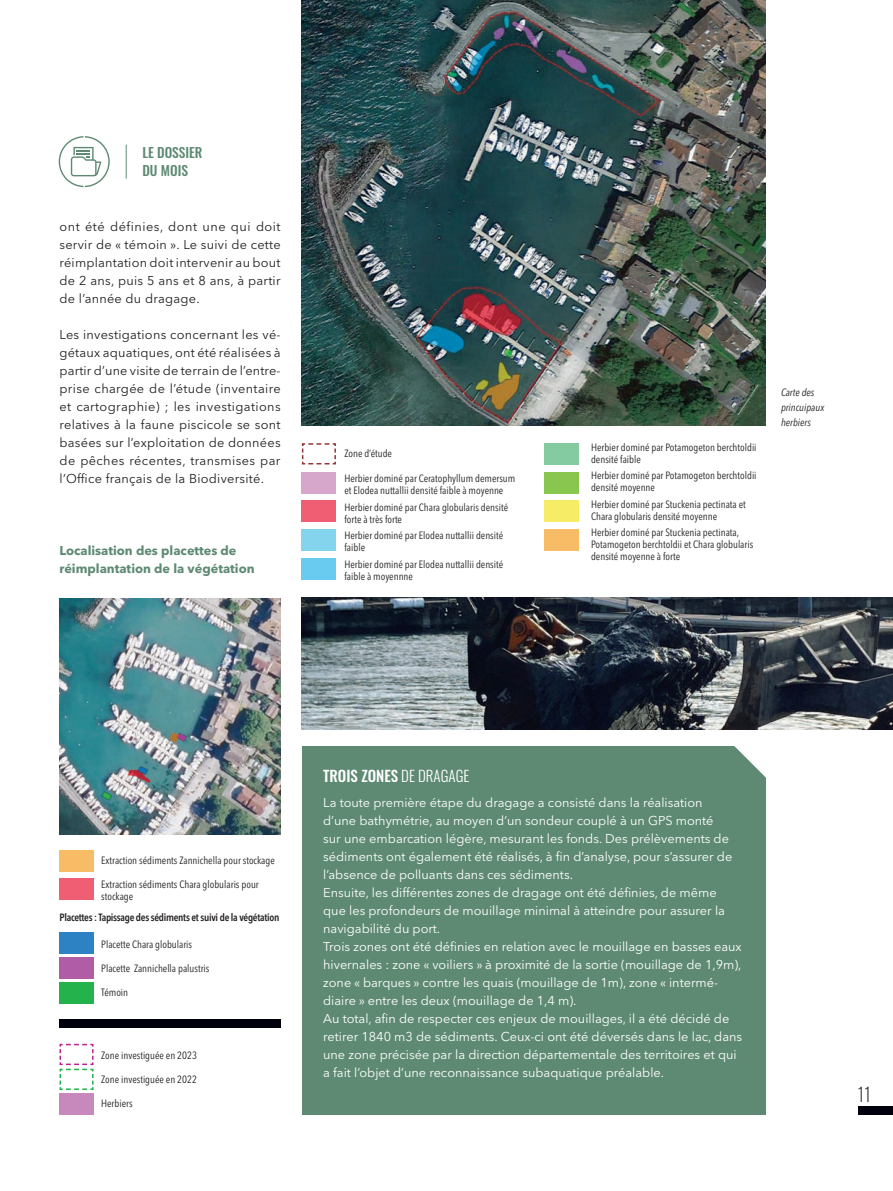
<style>
.page{position:relative;width:893px;height:1191px;background:#fff}
.page>*{position:absolute;margin:0;border:0;box-sizing:border-box;transform-origin:0 0}
.t1{font:18.75px "Oswald";color:#231f20}
.t2{font:15px "Oswald";color:#fff}
.t3{font:13.5px/18px "Oswald";color:#5e8a73}
.t4{font:12.75px/18px "Avenir Next LT Pro";color:#fff}
.t5{font:12.75px/18px "Avenir Next LT Pro";letter-spacing:.02em;color:#231f20;text-align:justify}
.t6{font:700 12.75px/18px "Avenir Next LT Pro";color:#5e8a73}
.t7{font:condensed 10.5px/12px "Avenir Next LT Pro";color:#231f20}
.t8{font:600 condensed 10.5px "Avenir Next LT Pro";letter-spacing:-.025em;color:#231f20}
.t9{font:italic condensed 10.5px/15px "Avenir Next LT Pro";color:#231f20}
</style>
<div class="page">
<div style="left:302px;top:745px;width:463px;height:369px;background:#5e8a73"></div>
<svg style="left:734px;top:729px;width:50px;height:49px"></svg>
<img style="left:60px;top:598px;width:221px;height:236px">
<div style="left:302px;top:501px;width:34px;height:21px;background:#f05e74"></div>
<div style="left:544px;top:501px;width:34px;height:21px;background:#f7ec66"></div>
<div style="left:302px;top:472px;width:34px;height:21px;background:#d7a6cb"></div>
<div style="left:544px;top:472px;width:34px;height:21px;background:#89c650"></div>
<svg style="left:301px;top:443px;width:35px;height:22px"></svg>
<div style="left:544px;top:443px;width:34px;height:21px;background:#85cba1"></div>
<div style="left:302px;top:529px;width:34px;height:22px;background:#83d4ec"></div>
<div style="left:544px;top:529px;width:34px;height:22px;background:#f8bb66"></div>
<div style="left:302px;top:558px;width:34px;height:22px;background:#6acbf1"></div>
<img style="left:302px;top:597px;width:591px;height:132px">
<div style="left:60px;top:850px;width:34px;height:21px;background:#f8bb66"></div>
<div style="left:60px;top:932px;width:34px;height:22px;background:#2d82c4"></div>
<div style="left:60px;top:957px;width:34px;height:21px;background:#b15da5"></div>
<div style="left:60px;top:1093px;width:34px;height:21px;background:#c788bb"></div>
<div style="left:60px;top:982px;width:34px;height:21px;background:#23b24b"></div>
<div style="left:60px;top:878px;width:34px;height:21px;background:#f05e74"></div>
<svg style="left:59px;top:1043px;width:35px;height:47px"></svg>
<img style="left:302px;top:0;width:463px;height:425px">
<div style="left:859px;top:1106px;width:34px;height:8px;background:#00000d"></div>
<div style="left:60px;top:1019px;width:221px;height:8px;background:#00000d"></div>
<hr style="left:126px;top:145px;width:1px;height:34px;background:#5e8a73">
<svg style="left:59px;top:136px;width:51px;height:51px"></svg>
<p class="t3" style="left:142px;top:142px;width:61px">LE DOSSIER<br>DU MOIS</p>
<p class="t5" style="left:60px;top:217px;width:223px">ont été définies, dont une qui doit servir de « témoin ». Le suivi de cette réimplantation doit intervenir au bout de 2 ans, puis 5 ans et 8 ans, à partir de l’année du dragage.</p>
<p class="t5" style="left:60px;top:325px;width:223px">Les investigations concernant les vé&shy;gétaux aquatiques, ont été réalisées à partir d’une visite de terrain de l’entre&shy;prise chargée de l’étude (inventaire et cartographie) ; les investigations relatives à la faune piscicole se sont basées sur l’exploitation de données de pêches récentes, transmises par l’Office français de la Biodiversité.</p>
<p class="t6" style="left:60px;top:541px;width:197px">Localisation des placettes de réimplantation de la végétation</p>
<p class="t7" style="left:344px;top:447px;width:49px">Zone d’étude</p>
<p class="t7" style="left:344px;top:472px;width:172px">Herbier dominé par Ceratophyllum demersum et Elodea nuttallii densité faible à moyenne</p>
<p class="t7" style="left:344px;top:501px;width:165px">Herbier dominé par Chara globularis densité forte à très forte</p>
<p class="t7" style="left:344px;top:529px;width:160px">Herbier dominé par Elodea nuttallii densité faible</p>
<p class="t7" style="left:344px;top:558px;width:160px">Herbier dominé par Elodea nuttallii densité faible à moyennne</p>
<p class="t7" style="left:591px;top:441px;width:167px">Herbier dominé par Potamogeton berchtoldii densité faible</p>
<p class="t7" style="left:591px;top:470px;width:167px">Herbier dominé par Potamogeton berchtoldii densité moyenne</p>
<p class="t7" style="left:591px;top:498px;width:156px">Herbier dominé par Stuckenia pectinata et<br>Chara globularis densité moyenne</p>
<p class="t7" style="left:591px;top:527px;width:164px">Herbier dominé par Stuckenia pectinata,<br>Potamogeton berchtoldii et Chara globularis densité moyenne à forte</p>
<p class="t9" style="left:781px;top:385px;width:45px">Carte des princuipaux herbiers</p>
<p class="t7" style="left:101px;top:853px;width:175px">Extraction sédiments Zannichella pour stockage</p>
<p class="t7" style="left:101px;top:877px;width:159px">Extraction sédiments Chara globularis pour stockage</p>
<p class="t7" style="left:101px;top:937px;width:92px">Placette Chara globularis</p>
<p class="t7" style="left:101px;top:961px;width:110px">Placette Zannichella palustris</p>
<p class="t7" style="left:101px;top:986px;width:29px">Témoin</p>
<p class="t8" style="left:60px;top:911px;width:221px">Placettes : Tapissage des sédiments et suivi de la végétation</p>
<p class="t7" style="left:101px;top:1048px;width:97px">Zone investiguée en 2023</p>
<p class="t7" style="left:101px;top:1072px;width:97px">Zone investiguée en 2022</p>
<p class="t7" style="left:101px;top:1096px;width:33px">Herbiers</p>
<p class="t2" style="left:323px;top:762px;width:148px">TROIS ZONES DE DRAGAGE</p>
<p class="t4" style="left:323px;top:793px;width:421px">La toute première étape du dragage a consisté dans la réalisation<br>d’une bathymétrie, au moyen d’un sondeur couplé à un GPS monté<br>sur une embarcation légère, mesurant les fonds. Des prélèvements de sédiments ont également été réalisés, à fin d’analyse, pour s’assurer de l’absence de polluants dans ces sédiments.<br>Ensuite, les différentes zones de dragage ont été définies, de même que les profondeurs de mouillage minimal à atteindre pour assurer la navigabilité du port.<br>Trois zones ont été définies en relation avec le mouillage en basses eaux hivernales : zone « voiliers » à proximité de la sortie (mouillage de 1,9m), zone « barques » contre les quais (mouillage de 1m), zone « intermé&shy;diaire » entre les deux (mouillage de 1,4 m).<br>Au total, afin de respecter ces enjeux de mouillages, il a été décidé de retirer 1840 m3 de sédiments. Ceux-ci ont été déversés dans le lac, dans une zone précisée par la direction départementale des territoires et qui a fait l’objet d’une reconnaissance subaquatique préalable.</p>
<h1 class="t1" style="left:858px;top:1077px;width:15px">11</h1>
</div>
